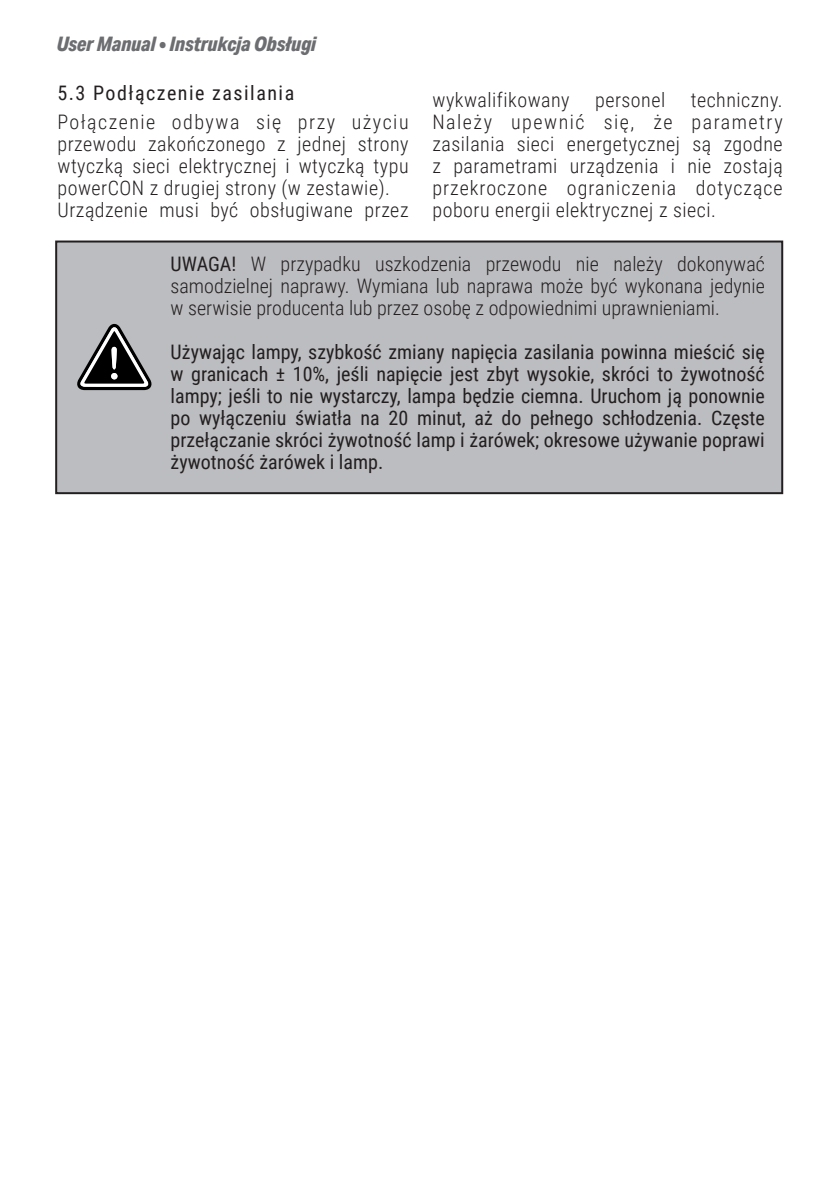
<style>
.page{position:relative;width:840px;height:1191px;background:#fff}
.page>*{position:absolute;margin:0;border:0;box-sizing:border-box;transform-origin:0 0}
.Tekst{font:300 20px/22px "Roboto Condensed";letter-spacing:.025em;color:#231f20;text-align:justify}
.Tekst-2{font:20px/22px "Roboto Condensed";color:#231f20;text-align:justify}
.User_Manual_MAŁE{font:italic 800 20px "Aktiv Grotesk Cd";color:#6c6d70}
.Tekst_Rozdział{font:20px "Roboto Condensed";letter-spacing:.075em;color:#231f20}
.s1{font-weight:400}
</style>
<div class="page">
<div style="left:56px;top:241px;width:725px;height:252px;background:#bcbdc0"></div>
<div style="left:55px;top:240px;width:727px;height:254px;border:2px solid #231f20"></div>
<svg style="left:77px;top:324px;width:74px;height:66px"></svg>
<p class="User_Manual_MAŁE" style="left:57px;top:32px;width:261px">User Manual • Instrukcja Obsługi</p>
<p class="Tekst_Rozdział" style="left:57px;top:79px;width:238px">5.3 Podłączenie zasilania</p>
<p class="Tekst" style="left:57px;top:110px;width:352px">Połączenie odbywa się przy użyciu przewodu zakończonego z jednej strony wtyczką sieci elektrycznej i wtyczką typu powerCON z drugiej strony (w zestawie).</p>
<p class="Tekst" style="left:57px;top:198px;width:352px">Urządzenie musi być obsługiwane przez</p>
<p class="Tekst" style="left:170px;top:252px;width:595px"><span class="s1">UWAGA!</span> W przypadku uszkodzenia przewodu nie należy dokonywać samodzielnej naprawy. Wymiana lub naprawa może być wykonana jedynie w serwisie producenta lub przez osobę z odpowiednimi uprawnieniami.</p>
<p class="Tekst-2" style="left:170px;top:340px;width:595px">Używając lampy, szybkość zmiany napięcia zasilania powinna mieścić się w granicach ± 10%, jeśli napięcie jest zbyt wysokie, skróci to żywotność lampy; jeśli to nie wystarczy, lampa będzie ciemna. Uruchom ją ponownie po wyłączeniu światła na 20 minut, aż do pełnego schłodzenia. Częste przełączanie skróci żywotność lamp i żarówek; okresowe używanie poprawi żywotność żarówek i lamp.</p>
<p class="Tekst" style="left:432px;top:88px;width:139px">wykwalifikowany</p>
<p class="Tekst" style="left:594px;top:88px;width:72px">personel</p>
<p class="Tekst" style="left:432px;top:88px;width:351px;text-indent:258px">techniczny.<br>Należy upewnić się, że parametry zasilania sieci energetycznej są zgodne z parametrami urządzenia i nie zostają przekroczone ograniczenia dotyczące poboru energii elektrycznej z sieci.</p>
</div>
